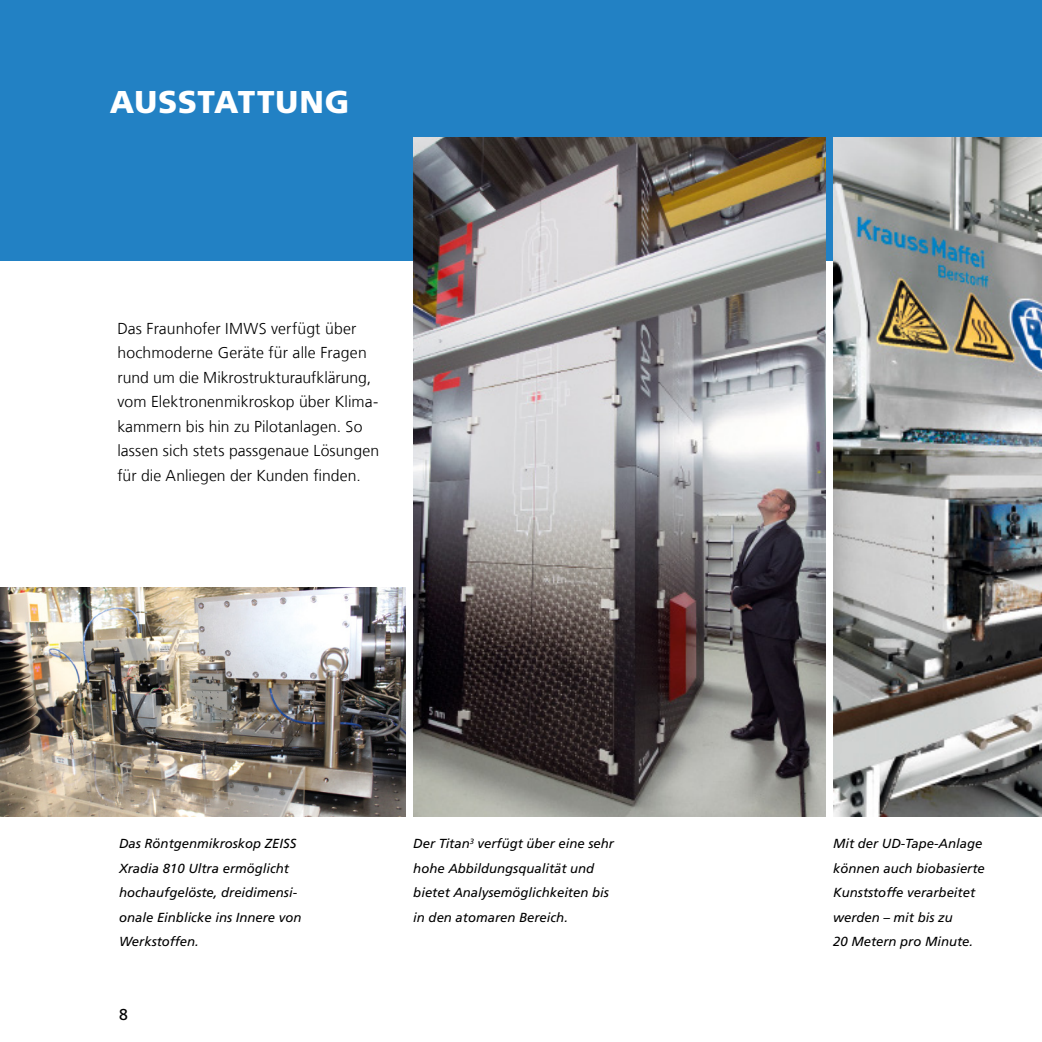
<style>
.page{position:relative;width:1042px;height:1042px;background:#fff}
.page>*{position:absolute;margin:0;border:0;box-sizing:border-box;transform-origin:0 0}
.t1{font:900 31.5px "Frutiger LT Com";letter-spacing:.025em;color:#fff}
.t2{font:300 15.75px/24.5px "Frutiger LT Com";letter-spacing:.005em;color:#000}
.t3{font:15.75px "Frutiger LT Com";color:#000}
.t4{font:italic 13.12px/24.5px "Frutiger LT Com";color:#000}
</style>
<div class="page">
<div style="left:0;top:0;width:1042px;height:260px;background:#2281c4"></div>
<img style="left:413px;top:137px;width:412px;height:679px">
<img style="left:0;top:588px;width:405px;height:228px">
<img style="left:833px;top:137px;width:209px;height:679px">
<h1 class="t1" style="left:110px;top:83px;width:241px">AUSSTATTUNG</h1>
<p class="t2" style="left:117px;top:316px;width:263px">Das Fraunhofer IMWS verfügt über hochmoderne Geräte für alle Fragen rund um die Mikrostrukturaufklärung, vom Elektronenmikroskop über Klima&shy;kammern bis hin zu Pilotanlagen. So lassen sich stets passgenaue Lösungen für die Anliegen der Kunden finden.</p>
<p class="t4" style="left:413px;top:831px;width:202px">Der Titan<sup>3</sup> verfügt über eine sehr hohe Abbildungsqualität und bietet Analysemöglichkeiten bis in den atomaren Bereich.</p>
<p class="t4" style="left:119px;top:831px;width:184px">Das Röntgenmikroskop ZEISS<br>Xradia 810 Ultra ermöglicht hochaufgelöste, dreidimensi&shy;onale Einblicke ins Innere von<br>Werkstoffen.</p>
<p class="t4" style="left:833px;top:831px;width:153px">Mit der UD-Tape-Anlage können auch biobasierte<br>Kunststoffe verarbeitet werden – mit bis zu<br>20 Metern pro Minute.</p>
<p class="t3" style="left:119px;top:1005px;width:10px">8</p>
</div>
